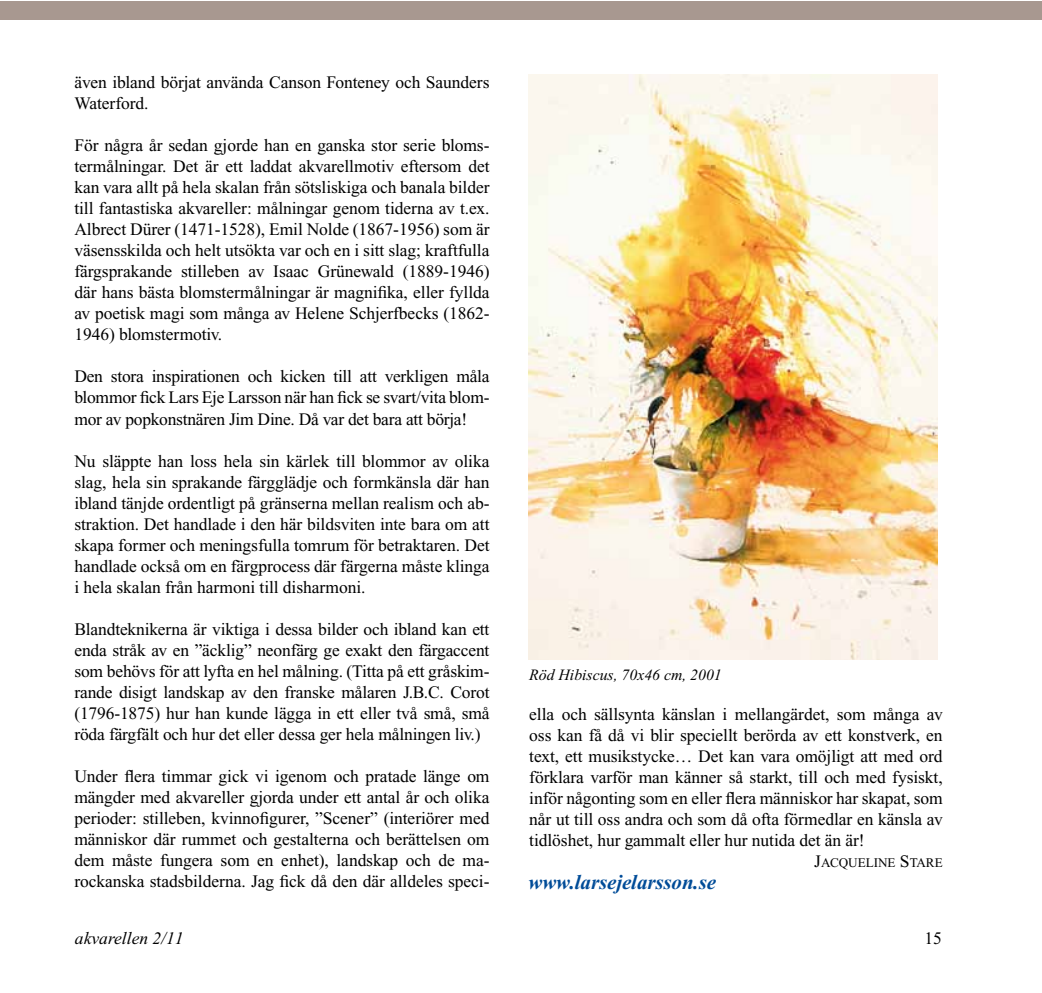
<style>
.page{position:relative;width:1042px;height:993px;background:#fff}
.page>*{position:absolute;margin:0;border:0;box-sizing:border-box;transform-origin:0 0}
.t1{font:italic 700 21px "Times New Roman";letter-spacing:-.005em;color:#004c98}
.t2{font:17.5px/21px "Times New Roman";letter-spacing:-.005em;color:#000;text-align:justify}
.t3{font:italic 17.5px "Times New Roman";color:#000}
.t4{font:italic 15.75px "Times New Roman";color:#000}
.t5{font:13.12px "Times New Roman";color:#000}
.s1{font-size:17.5px}
</style>
<div class="page">
<img style="left:529px;top:74px;width:408px;height:585px">
<div style="left:0;top:2px;width:1041px;height:18px;background:#a89890"></div>
<p class="t2" style="left:74px;top:72px;width:417px">även ibland börjat använda Canson Fonteney och Saunders<br>Waterford.</p>
<p class="t2" style="left:74px;top:135px;width:417px">För några år sedan gjorde han en ganska stor serie bloms&shy;termålningar. Det är ett laddat akvarellmotiv eftersom det kan vara allt på hela skalan från sötsliskiga och banala bilder till fantastiska akvareller: målningar genom tiderna av t.ex.<br>Albrect Dürer (1471-1528), Emil Nolde (1867-1956) som är väsensskilda och helt utsökta var och en i sitt slag; kraftfulla färgsprakande stilleben av Isaac Grünewald (1889-1946) där hans bästa blomstermålningar är magnifika, eller fyllda av poetisk magi som många av Helene Schjerfbecks (1862- 1946) blomstermotiv.</p>
<p class="t2" style="left:74px;top:366px;width:417px">Den stora inspirationen och kicken till att verkligen måla blommor fick Lars Eje Larsson när han fick se svart/vita blom&shy;mor av popkonstnären Jim Dine. Då var det bara att börja!</p>
<p class="t2" style="left:74px;top:450px;width:417px">Nu släppte han loss hela sin kärlek till blommor av olika slag, hela sin sprakande färgglädje och formkänsla där han ibland tänjde ordentligt på gränserna mellan realism och ab&shy;straktion. Det handlade i den här bildsviten inte bara om att skapa former och meningsfulla tomrum för betraktaren. Det handlade också om en färgprocess där färgerna måste klinga i hela skalan från harmoni till disharmoni.</p>
<p class="t2" style="left:74px;top:618px;width:417px">Blandteknikerna är viktiga i dessa bilder och ibland kan ett enda stråk av en ”äcklig” neonfärg ge exakt den färgaccent som behövs för att lyfta en hel målning. (Titta på ett gråskim&shy;rande disigt landskap av den franske målaren J.B.C. Corot (1796-1875) hur han kunde lägga in ett eller två små, små röda färgfält och hur det eller dessa ger hela målningen liv.)</p>
<p class="t2" style="left:74px;top:765px;width:417px">Under flera timmar gick vi igenom och pratade länge om mängder med akvareller gjorda under ett antal år och olika perioder: stilleben, kvinnofigurer, ”Scener” (interiörer med människor där rummet och gestalterna och berättelsen om dem måste fungera som en enhet), landskap och de ma&shy;rockanska stadsbilderna. Jag fick då den där alldeles speci-</p>
<p class="t4" style="left:529px;top:666px;width:194px">Röd Hibiscus, 70x46 cm, 2001</p>
<p class="t2" style="left:529px;top:703px;width:415px">ella och sällsynta känslan i mellangärdet, som många av oss kan få då vi blir speciellt berörda av ett konstverk, en text, ett musikstycke… Det kan vara omöjligt att med ord förklara varför man känner så starkt, till och med fysiskt, inför någonting som en eller flera människor har skapat, som når ut till oss andra och som då ofta förmedlar en känsla av tidlöshet, hur gammalt eller hur nutida det än är!</p>
<p class="t5" style="left:814px;top:854px;width:130px"><span class="s1">J</span>ACQUELINE <span class="s1">S</span>TARE</p>
<p class="t1" style="left:528px;top:870px;width:189px">www.larsejelarsson.se</p>
<p class="t3" style="left:75px;top:928px;width:110px">akvarellen 2/11</p>
<p class="t2" style="left:924px;top:927px;width:19px">15</p>
</div>
